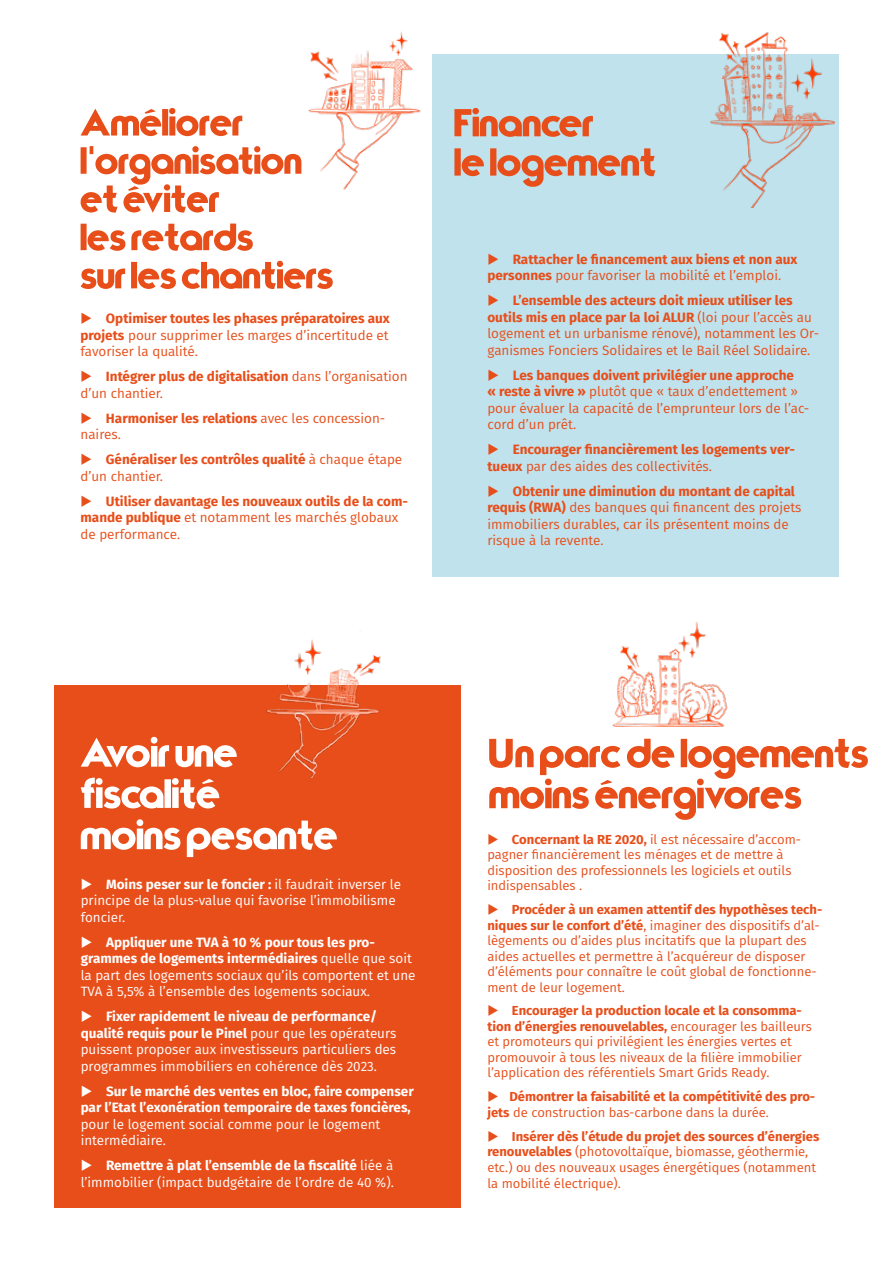
<style>
.page{position:relative;width:893px;height:1263px;background:#fff}
.page>*{position:absolute;margin:0;border:0;box-sizing:border-box;transform-origin:0 0}
.t1{font:13.5px/16.5px "Fira Sans";color:#e74e1a}
.t2{font:13.5px/16.5px "Fira Sans";color:#fff}
.t3{font:700 13.5px/16.5px "Fira Sans";color:#e74e1a}
.t4{font:700 13.5px/16.5px "Fira Sans";color:#fff}
.t5{font:13.05px/15.5px "Fira Sans";color:#e74e1a}
.t6{font:700 13.05px/15.5px "Fira Sans";color:#e74e1a}
.s1{font-weight:700}
.s2{font-weight:400}
</style>
<div class="page">
<div style="left:433px;top:54px;width:406px;height:523px;background:#c0e2ec"></div>
<div style="left:54px;top:685px;width:406px;height:523px;background:#e74e1a"></div>
<img style="left:301px;top:31px;width:120px;height:159px">
<img style="left:710px;top:32px;width:125px;height:175px">
<img style="left:612px;top:622px;width:116px;height:105px">
<img style="left:287px;top:630px;width:94px;height:148px">
<img style="left:266px;top:685px;width:115px;height:92px">
<svg style="left:81px;top:261px;width:252px;height:28px"></svg>
<svg style="left:81px;top:224px;width:172px;height:27px"></svg>
<svg style="left:81px;top:146px;width:220px;height:67px"></svg>
<svg style="left:81px;top:108px;width:161px;height:28px"></svg>
<svg style="left:454px;top:148px;width:201px;height:39px"></svg>
<svg style="left:454px;top:108px;width:139px;height:29px"></svg>
<svg style="left:81px;top:819px;width:256px;height:38px"></svg>
<svg style="left:81px;top:737px;width:156px;height:30px"></svg>
<svg style="left:81px;top:778px;width:138px;height:30px"></svg>
<svg style="left:489px;top:739px;width:379px;height:81px"></svg>
<p class="t1" style="left:81px;top:310px;width:311px;text-align:justify">◆ <span class="s1">Optimiser toutes les phases préparatoires aux projets</span> pour supprimer les marges d’incertitude et favoriser la qualité.</p>
<p class="t1" style="left:81px;top:368px;width:329px">◆ <span class="s1">Intégrer plus de digitalisation</span> dans l’organisation d’un chantier.</p>
<p class="t1" style="left:81px;top:409px;width:306px">◆ <span class="s1">Harmoniser les relations</span> avec les concession&shy;naires.</p>
<p class="t3" style="left:81px;top:450px;width:323px">◆ Généraliser les contrôles qualité <span class="s2">à chaque étape d’un chantier.</span></p>
<p class="t3" style="left:81px;top:492px;width:329px">◆ Utiliser davantage les nouveaux outils de la com&shy;mande publique <span class="s2">et notamment les marchés globaux de performance.</span></p>
<p class="t3" style="left:487px;top:250px;width:311px">◆ Rattacher le financement aux biens et non aux personnes <span class="s2">pour favoriser la mobilité et l’emploi.</span></p>
<p class="t1" style="left:487px;top:292px;width:333px">◆ <span class="s1">L’ensemble des acteurs doit mieux utiliser les outils mis en place par la loi ALUR</span> (loi pour l’accès au logement et un urbanisme rénové), notamment les Or&shy;ganismes Fonciers Solidaires et le Bail Réel Solidaire.</p>
<p class="t1" style="left:487px;top:367px;width:323px">◆ <span class="s1">Les banques doivent privilégier une approche<br>« reste à vivre »</span> plutôt que « taux d’endettement » pour évaluer la capacité de l’emprunteur lors de l’ac&shy;cord d’un prêt.</p>
<p class="t3" style="left:487px;top:440px;width:309px">◆ Encourager financièrement les logements ver&shy;tueux <span class="s2">par des aides des collectivités.</span></p>
<p class="t1" style="left:487px;top:483px;width:316px">◆ <span class="s1">Obtenir une diminution du montant de capital requis (RWA)</span> des banques qui financent des projets immobiliers durables, car ils présentent moins de risque à la revente.</p>
<p class="t2" style="left:81px;top:875px;width:322px">◆ <span class="s1">Moins peser sur le foncier :</span> il faudrait inverser le principe de la plus-value qui favorise l’immobilisme foncier.</p>
<p class="t2" style="left:81px;top:933px;width:336px">◆ <span class="s1">Appliquer une TVA à 10 % pour tous les pro&shy;grammes de logements intermédiaires</span> quelle que soit la part des logements sociaux qu’ils comportent et une TVA à 5,5% à l’ensemble des logements sociaux.</p>
<p class="t2" style="left:81px;top:1008px;width:317px">◆ <span class="s1">Fixer rapidement le niveau de performance/ qualité requis pour le Pinel</span> pour que les opérateurs puissent proposer aux investisseurs particuliers des programmes immobiliers en cohérence dès 2023.</p>
<p class="t4" style="left:81px;top:1082px;width:335px">◆ Sur le marché des ventes en bloc, faire compenser par l’Etat l’exonération temporaire de taxes foncières,</p>
<p class="t2" style="left:81px;top:1115px;width:301px">pour le logement social comme pour le logement intermédiaire.</p>
<p class="t2" style="left:81px;top:1157px;width:315px">◆ <span class="s1">Remettre à plat l’ensemble de la fiscalité</span> liée à l’immobilier (impact budgétaire de l’ordre de 40 %).</p>
<p class="t5" style="left:487px;top:831px;width:315px">◆ <span class="s1">Concernant la RE 2020,</span> il est nécessaire d’accom&shy;pagner financièrement les ménages et de mettre à disposition des professionnels les logiciels et outils indispensables .</p>
<p class="t5" style="left:487px;top:902px;width:336px">◆ <span class="s1">Procéder à un examen attentif des hypothèses tech&shy;niques sur le confort d’été</span>, imaginer des dispositifs d’al&shy;lègements ou d’aides plus incitatifs que la plupart des aides actuelles et permettre à l’acquéreur de disposer d’éléments pour connaître le coût global de fonctionne&shy;ment de leur logement.</p>
<p class="t5" style="left:487px;top:1003px;width:326px">◆ <span class="s1">Encourager la production locale et la consomma&shy;tion d’énergies renouvelables,</span> encourager les bailleurs et promoteurs qui privilégient les énergies vertes et promouvoir à tous les niveaux de la filière immobilier l’application des référentiels Smart Grids Ready.</p>
<p class="t6" style="left:487px;top:1088px;width:329px">◆ Démontrer la faisabilité et la compétitivité des pro&shy;jets <span class="s2">de construction bas-carbone dans la durée.</span></p>
<p class="t5" style="left:487px;top:1128px;width:333px">◆ <span class="s1">Insérer dès l’étude du projet des sources d’énergies renouvelables</span> (photovoltaïque, biomasse, géothermie, etc.) ou des nouveaux usages énergétiques (notamment la mobilité électrique).</p>
</div>
